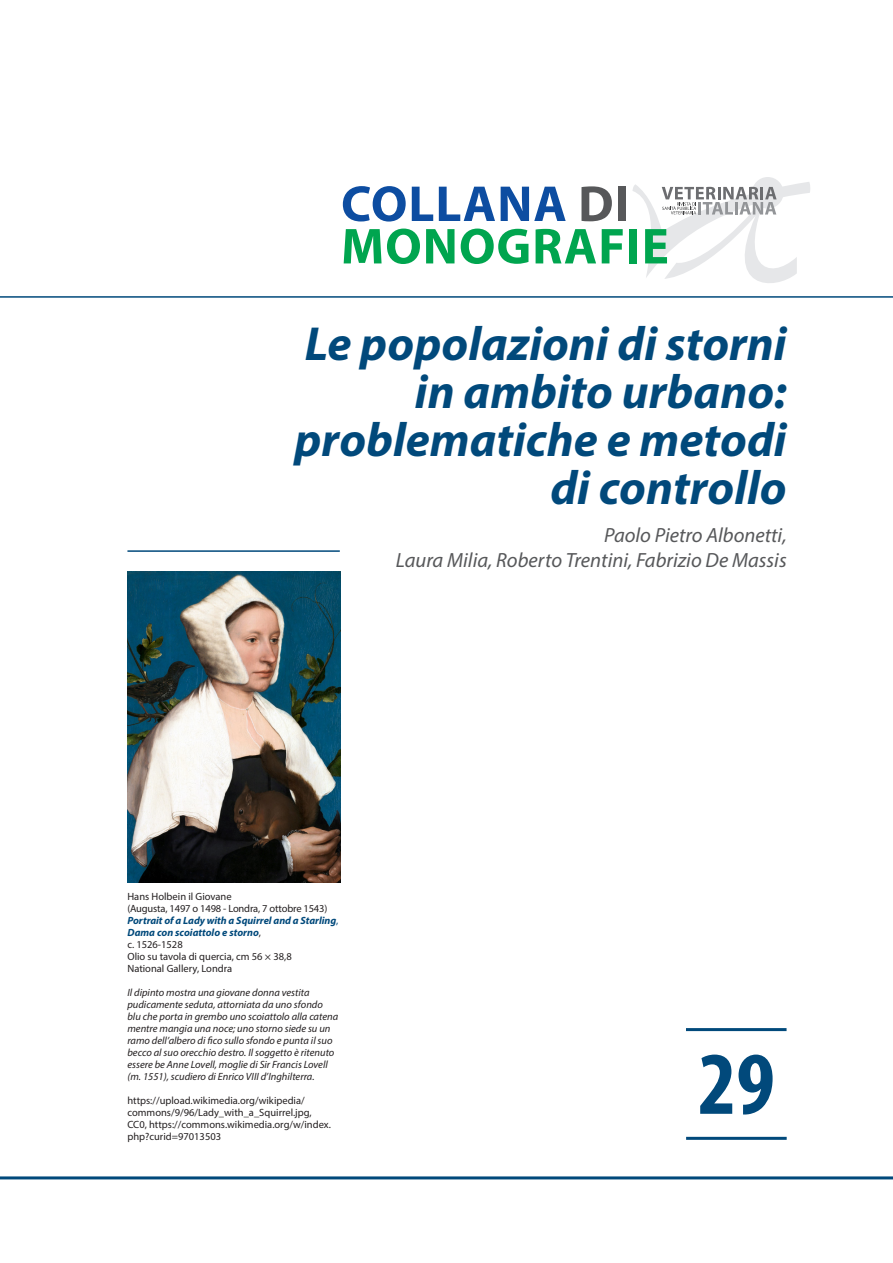
<style>
.page{position:relative;width:893px;height:1263px;background:#fff}
.page>*{position:absolute;margin:0;border:0;box-sizing:border-box;transform-origin:0 0}
.t1{font:700 condensed 90px "Myriad Pro";color:#01497b}
.t2{font:700 51px "Myriad Pro";letter-spacing:.02em;color:#00a54f}
.t3{font:700 51px "Myriad Pro";letter-spacing:.02em;color:#0d4da1}
.t4{font:italic 700 48px "Myriad Pro";color:#01497b}
.t5{font:italic 20.55px "Myriad Pro";color:#57585a}
.t6{font:italic 10.5px/12px "Myriad Pro";color:#231f20}
.t7{font:10.5px/12px "Myriad Pro";color:#231f20}
.t8{font:italic 700 10.5px "Myriad Pro";letter-spacing:-.005em;color:#01497b}
.s1{color:#57585a}
.s2{font-weight:400;font-style:normal}
.s3{font-weight:400;font-style:normal;color:#231f20}
</style>
<div class="page">
<hr style="left:0;top:1176px;width:893px;height:3px;background:#01497b">
<hr style="left:0;top:296px;width:893px;height:2px;background:#01497b">
<div style="left:752px;top:177px;width:31px;height:32px;background:#e6e7e9;border-radius:50%"></div>
<svg style="left:632px;top:182px;width:178px;height:101px"></svg>
<hr style="left:686px;top:1137px;width:101px;height:3px;background:#01497b">
<hr style="left:686px;top:1028px;width:100px;height:3px;background:#01497b">
<hr style="left:127px;top:550px;width:213px;height:2px;background:#01497b">
<img style="left:127px;top:571px;width:213px;height:311px">
<p class="t3" style="left:341px;top:171px;width:290px">COLLANA <span class="s1">DI</span></p>
<p class="t2" style="left:341px;top:213px;width:329px">MONOGRAFIE</p>
<p class="t4" style="left:305px;top:313px;width:483px">Le popolazioni di storni</p>
<p class="t4" style="left:415px;top:361px;width:373px">in ambito urbano:</p>
<p class="t4" style="left:295px;top:409px;width:493px">problematiche e metodi</p>
<p class="t4" style="left:550px;top:457px;width:238px">di controllo</p>
<p class="t5" style="left:604px;top:522px;width:184px">Paolo Pietro Albonetti,</p>
<p class="t5" style="left:396px;top:547px;width:392px">Laura Milia, Roberto Trentini, Fabrizio De Massis</p>
<p class="t7" style="left:127px;top:890px;width:106px">Hans Holbein il Giovane</p>
<p class="t7" style="left:127px;top:902px;width:201px">(Augusta, 1497 o 1498 - Londra, 7 ottobre 1543)</p>
<p class="t8" style="left:127px;top:913px;width:212px">Portrait of a Lady with a Squirrel and a Starling<span class="s2">,</span></p>
<p class="t8" style="left:127px;top:925px;width:135px">Dama con scoiattolo e storno<span class="s3">,</span></p>
<p class="t7" style="left:127px;top:938px;width:57px">c. 1526-1528</p>
<p class="t7" style="left:127px;top:950px;width:166px">Olio su tavola di quercia, cm 56 × 38,8</p>
<p class="t7" style="left:127px;top:962px;width:106px">National Gallery, Londra</p>
<p class="t6" style="left:127px;top:986px;width:212px">Il dipinto mostra una giovane donna vestita pudicamente seduta, attorniata da uno sfondo blu che porta in grembo uno scoiattolo alla catena mentre mangia una noce; uno storno siede su un ramo dell’albero di fico sullo sfondo e punta il suo becco al suo orecchio destro. Il soggetto è ritenuto essere be Anne Lovell, moglie di Sir Francis Lovell (m. 1551), scudiero di Enrico VIII d’Inghilterra.</p>
<p class="t7" style="left:127px;top:1094px;width:205px">https://upload.wikimedia.org/wikipedia/ commons/9/96/Lady_with_a_Squirrel.jpg, CC0, https://commons.wikimedia.org/w/index. php?curid=97013503</p>
<p class="t1" style="left:698px;top:1027px;width:78px">29</p>
</div>
